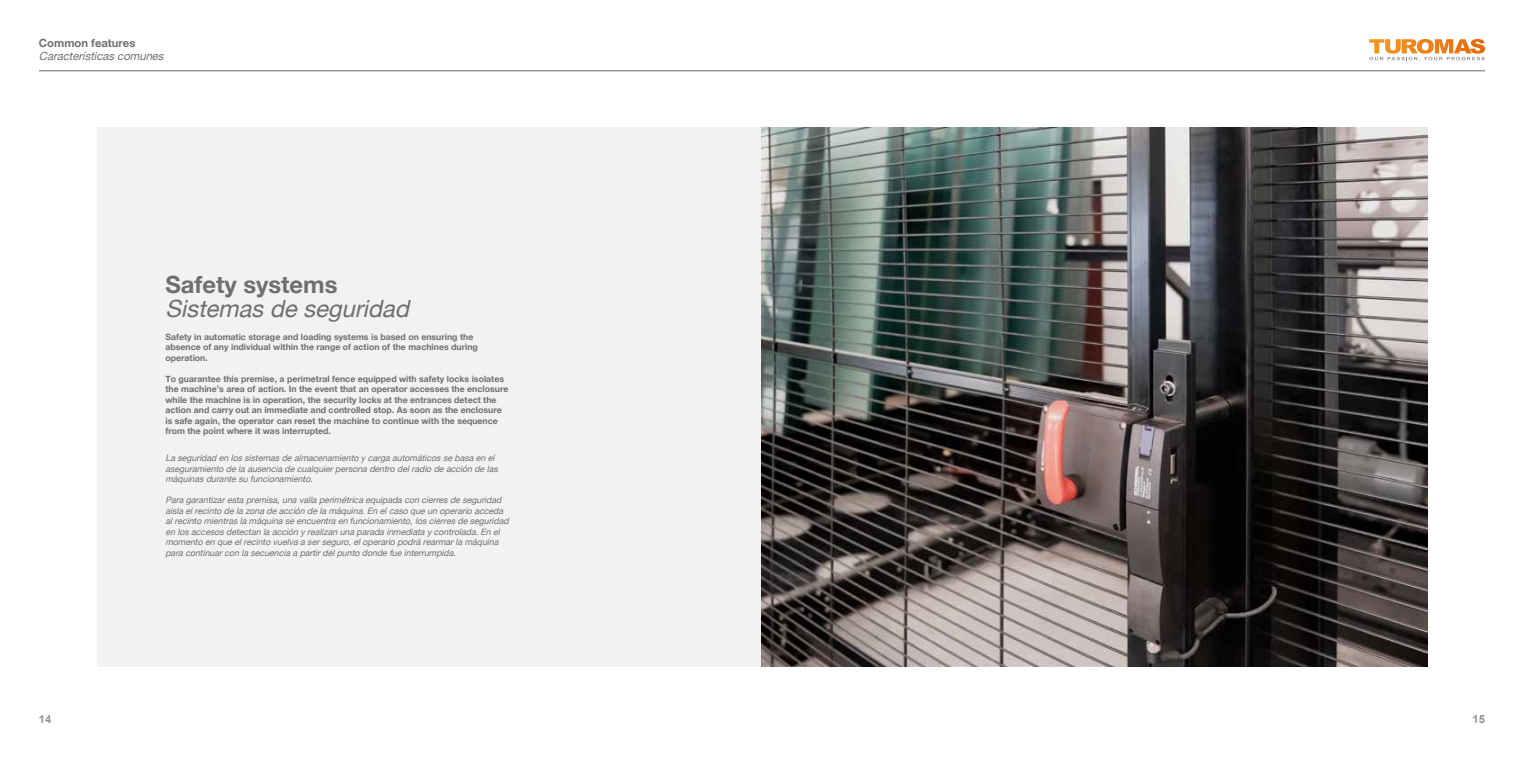
<style>
.page{position:relative;width:1524px;height:762px;background:#fff}
.page>*{position:absolute;margin:0;border:0;box-sizing:border-box;transform-origin:0 0}
.t1{font:italic 23.75px "Helvetica Neue";color:#706f6f}
.t2{font:700 23.75px "Helvetica Neue";color:#706f6f}
.t3{font:italic 11.25px "Helvetica Neue";color:#706f6f}
.t4{font:700 11.25px "Helvetica Neue";color:#706f6f}
.t5{font:700 11.25px "Arial";color:#929292}
.t6{font:italic 8.75px/10.5px "Helvetica Neue";color:#706f6f}
.t7{font:700 8.75px/10.5px "Helvetica Neue";color:#706f6f}
</style>
<div class="page">
<div style="left:97px;top:127px;width:665px;height:540px;background:#f2f2f2"></div>
<img style="left:762px;top:127px;width:665px;height:540px">
<svg style="left:1369px;top:39px;width:116px;height:22px"></svg>
<hr style="left:39px;top:70px;width:1446px;height:1px;background:#929292">
<p class="t4" style="left:39px;top:36px;width:98px">Common features</p>
<p class="t3" style="left:39px;top:50px;width:129px">Características comunes</p>
<h1 class="t2" style="left:165px;top:270px;width:173px">Safety systems</h1>
<h1 class="t1" style="left:165px;top:295px;width:251px">Sistemas de seguridad</h1>
<p class="t5" style="left:39px;top:711px;width:14px">14</p>
<p class="t7" style="left:165px;top:331px;width:314px">Safety in automatic storage and loading systems is based on ensuring the absence of any individual within the range of action of the machines during operation.</p>
<p class="t7" style="left:165px;top:373px;width:344px">To guarantee this premise, a perimetral fence equipped with safety locks isolates the machine’s area of action. In the event that an operator accesses the enclosure while the machine is in operation, the security locks at the entrances detect the action and carry out an immediate and controlled stop. As soon as the enclosure is safe again, the operator can reset the machine to continue with the sequence from the point where it was interrupted.</p>
<p class="t6" style="left:165px;top:452px;width:336px">La seguridad en los sistemas de almacenamiento y carga automáticos se basa en el aseguramiento de la ausencia de cualquierpersona dentro delradio de acción de las máquinas durante su funcionamiento.</p>
<p class="t6" style="left:165px;top:494px;width:347px">Para garantizaresta premisa,una valla perimétrica equipada con cierres de seguridad aísla elrecinto de la zona de acción de la máquina.En elcaso que un operario acceda alrecinto mientras la máquina se encuentra en funcionamiento,los cierres de seguridad en los accesos detectan la acción y realizan una parada inmediata y controlada.En el momento en que elrecinto vuelva a serseguro,eloperario podrá rearmarla máquina para continuarcon la secuencia a partirdelpunto donde fue interrumpida.</p>
<p class="t5" style="left:1472px;top:711px;width:14px">15</p>
</div>
